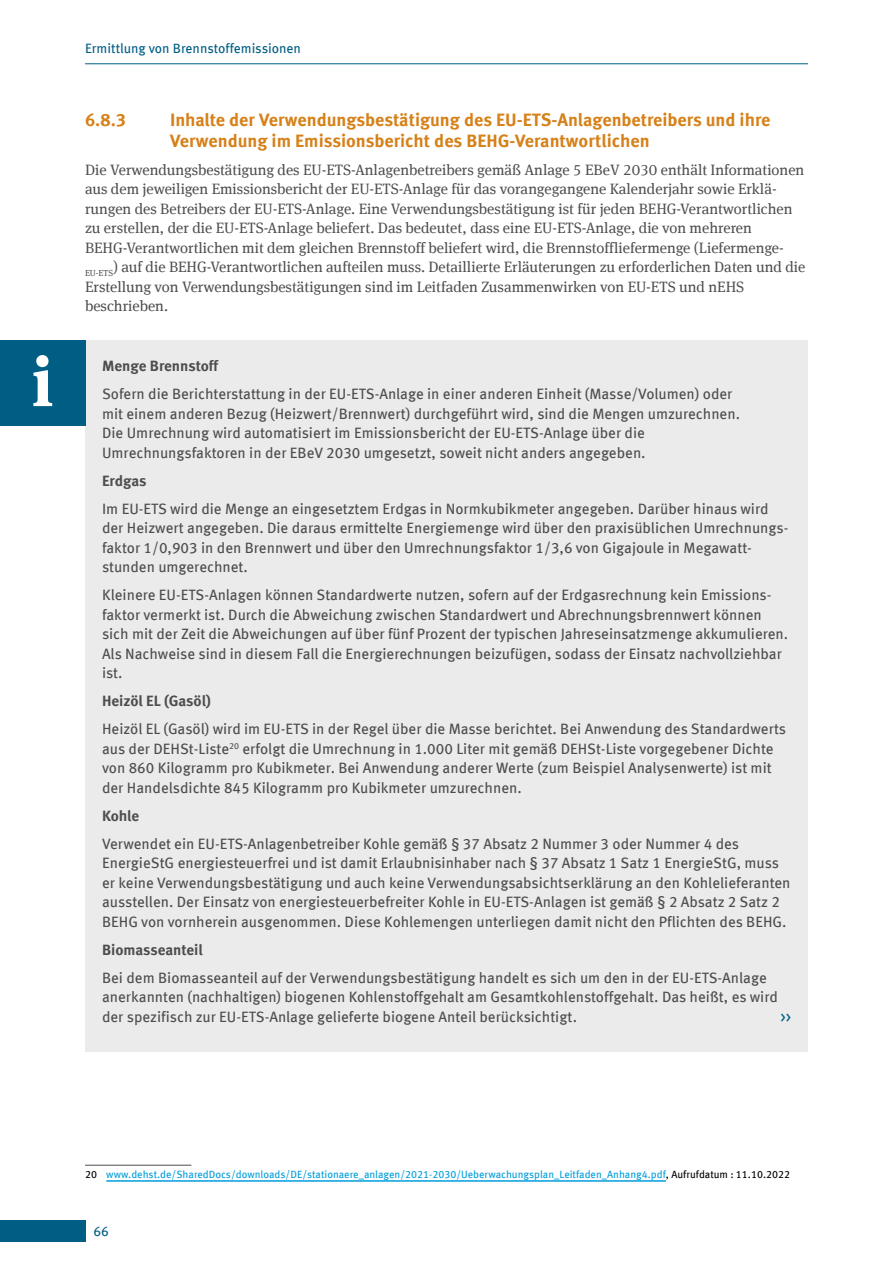
<style>
.page{position:relative;width:893px;height:1263px;background:#fff}
.page>*{position:absolute;margin:0;border:0;box-sizing:border-box;transform-origin:0 0}
.t1{font:700 69.3px "Meta Serif Offc";color:#fff}
.t2{font:700 18px/21.6px "Meta Offc";color:#d68119}
.Infobox-Text{font:15px/19.5px "Meta Offc";color:#4d4d4f}
.Fließtext{font:15px/19.5px "Meta Serif Offc";color:#4d4d4f}
.Infobox-Text-2{font:700 15px "Meta Offc";color:#4d4d4f}
.Infobox-Text-3{font:15px "Meta Offc";color:#005e85}
.t3{font:13.5px "Meta Offc";color:#005e85}
.Fußnoten{font:10.5px "Meta Offc";color:#009edb}
.s1{color:#000}
</style>
<div class="page">
<div style="left:0;top:1220px;width:85px;height:22px;background:#005e85"></div>
<hr style="left:85px;top:63px;width:723px;height:1px;background:#005e85">
<div style="left:85px;top:340px;width:723px;height:712px;background:#ebebec"></div>
<hr style="left:85px;top:1165px;width:106px;height:1px;background:#4d4d4f">
<hr style="left:106px;top:1180px;width:560px;height:2px;background:#009edb">
<div style="left:0;top:340px;width:85px;height:85px;background:#005e85"></div>
<h1 class="t1" style="left:32px;top:339px;width:23px">i</h1>
<p class="t3" style="left:85px;top:40px;width:218px">Ermittlung von Brennstoffemissionen</p>
<p class="t2" style="left:85px;top:109px;width:43px">6.8.3</p>
<p class="t2" style="left:170px;top:109px;width:602px">Inhalte der Verwendungsbestätigung des EU-ETS-Anlagenbetreibers und ihre<br>Verwendung im Emissionsbericht des BEHG-Verantwortlichen</p>
<p class="Fließtext" style="left:85px;top:160px;width:722px">Die Verwendungsbestätigung des EU-ETS-Anlagenbetreibers gemäß Anlage 5 EBeV 2030 enthält Informationen aus dem jeweiligen Emissionsbericht der EU-ETS-Anlage für das vorangegangene Kalenderjahr sowie Erklä&shy;rungen des Betreibers der EU-ETS-Anlage. Eine Verwendungsbestätigung ist für jeden BEHG-Verantwortlichen zu erstellen, der die EU-ETS-Anlage beliefert. Das bedeutet, dass eine EU-ETS-Anlage, die von mehreren BEHG-Verantwortlichen mit dem gleichen Brennstoff beliefert wird, die Brennstoffliefermenge (Liefermenge-<sub>EU-ETS</sub>) auf die BEHG-Verantwortlichen aufteilen muss. Detaillierte Erläuterungen zu erforderlichen Daten und die Erstellung von Verwendungsbestätigungen sind im Leitfaden Zusammenwirken von EU-ETS und nEHS beschrieben.</p>
<h1 class="Infobox-Text-2" style="left:102px;top:357px;width:118px">Menge Brennstoff</h1>
<h1 class="Infobox-Text" style="left:102px;top:385px;width:639px">Sofern die Berichterstattung in der EU-ETS-Anlage in einer anderen Einheit (Masse/Volumen) oder mit einem anderen Bezug (Heizwert/Brennwert) durchgeführt wird, sind die Mengen umzurechnen.<br>Die Umrechnung wird automatisiert im Emissionsbericht der EU-ETS-Anlage über die Umrechnungsfaktoren in der EBeV 2030 umgesetzt, soweit nicht anders angegeben.</h1>
<h1 class="Infobox-Text-2" style="left:102px;top:472px;width:46px">Erdgas</h1>
<h1 class="Infobox-Text" style="left:102px;top:499px;width:688px">Im EU-ETS wird die Menge an eingesetztem Erdgas in Normkubikmeter angegeben. Darüber hinaus wird der Heizwert angegeben. Die daraus ermittelte Energiemenge wird über den praxisüblichen Umrechnungs&shy;faktor 1/0,903 in den Brennwert und über den Umrechnungsfaktor 1/3,6 von Gigajoule in Megawatt&shy;stunden umgerechnet.</h1>
<h1 class="Infobox-Text" style="left:102px;top:586px;width:688px">Kleinere EU-ETS-Anlagen können Standardwerte nutzen, sofern auf der Erdgasrechnung kein Emissions&shy;faktor vermerkt ist. Durch die Abweichung zwischen Standardwert und Abrechnungsbrennwert können sich mit der Zeit die Abweichungen auf über fünf Prozent der typischen Jahreseinsatzmenge akkumulieren.<br>Als Nachweise sind in diesem Fall die Energierechnungen beizufügen, sodass der Einsatz nachvollziehbar ist.</h1>
<h1 class="Infobox-Text-2" style="left:102px;top:692px;width:110px">Heizöl EL (Gasöl)</h1>
<h1 class="Infobox-Text" style="left:102px;top:720px;width:686px">Heizöl EL (Gasöl) wird im EU-ETS in der Regel über die Masse berichtet. Bei Anwendung des Standardwerts aus der DEHSt-Liste<sup>20</sup> erfolgt die Umrechnung in 1.000 Liter mit gemäß DEHSt-Liste vorgegebener Dichte von 860 Kilogramm pro Kubikmeter. Bei Anwendung anderer Werte (zum Beispiel Analysenwerte) ist mit der Handelsdichte 845 Kilogramm pro Kubikmeter umzurechnen.</h1>
<h1 class="Infobox-Text-2" style="left:102px;top:807px;width:39px">Kohle</h1>
<h1 class="Infobox-Text" style="left:102px;top:834px;width:690px">Verwendet ein EU-ETS-Anlagenbetreiber Kohle gemäß § 37 Absatz 2 Nummer 3 oder Nummer 4 des EnergieStG energiesteuerfrei und ist damit Erlaubnisinhaber nach § 37 Absatz 1 Satz 1 EnergieStG, muss er keine Verwendungsbestätigung und auch keine Verwendungsabsichtserklärung an den Kohlelieferanten ausstellen. Der Einsatz von energiesteuerbefreiter Kohle in EU-ETS-Anlagen ist gemäß § 2 Absatz 2 Satz 2<br>BEHG von vornherein ausgenommen. Diese Kohlemengen unterliegen damit nicht den Pflichten des BEHG.</h1>
<h1 class="Infobox-Text-2" style="left:102px;top:941px;width:102px">Biomasseanteil</h1>
<h1 class="Infobox-Text" style="left:102px;top:968px;width:677px">Bei dem Biomasseanteil auf der Verwendungsbestätigung handelt es sich um den in der EU-ETS-Anlage anerkannten (nachhaltigen) biogenen Kohlenstoffgehalt am Gesamtkohlenstoffgehalt. Das heißt, es wird der spezifisch zur EU-ETS-Anlage gelieferte biogene Anteil berücksichtigt.</h1>
<h1 class="Infobox-Text-3" style="left:780px;top:1008px;width:12px">&gt;&gt;</h1>
<p class="Fußnoten" style="left:85px;top:1168px;width:706px"><span class="s1">20</span> www.dehst.de/SharedDocs/downloads/DE/stationaere_anlagen/2021-2030/Ueberwachungsplan_Leitfaden_Anhang4.pdf<span class="s1">, Aufrufdatum : 11.10.2022</span></p>
<p class="t3" style="left:94px;top:1223px;width:17px">66</p>
</div>
